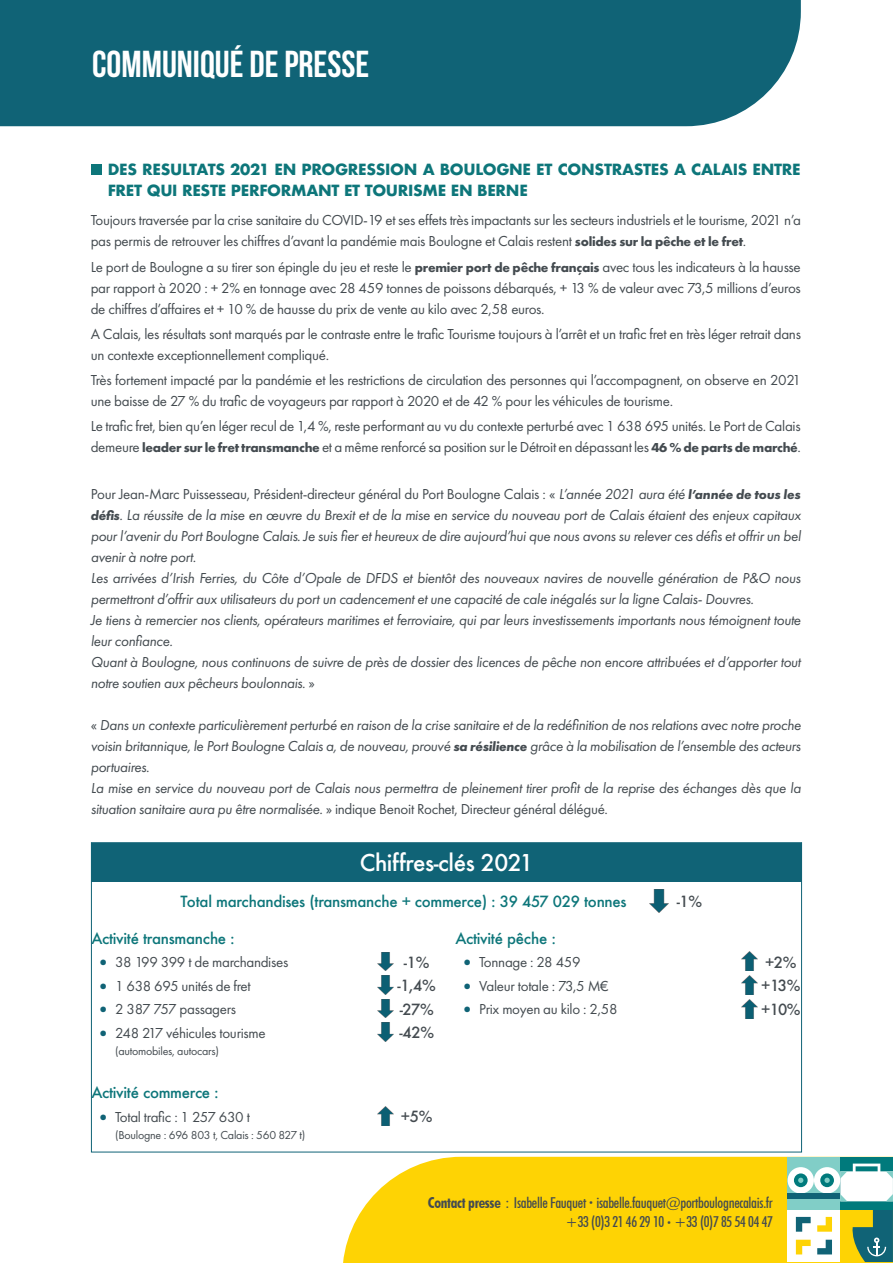
<style>
.page{position:relative;width:893px;height:1263px;background:#fff}
.page>*{position:absolute;margin:0;border:0;box-sizing:border-box;transform-origin:0 0}
.t1{font:700 37.5px "Bebas Neue";color:#fff}
.t2{font:500 22.5px "Futura";letter-spacing:-.02em;color:#fff}
.t3{font:18px "Calibri";color:#106376}
.t4{font:italic 15px/21px "Futura PT";letter-spacing:-.02em;color:#444b50}
.petit_paragraphe{font:15px/21px "Futura PT";letter-spacing:-.02em;color:#444b50}
.t5{font:500 15px "Futura";letter-spacing:-.02em;color:#0d767a}
.t6{font:700 15px/21px "Futura";letter-spacing:-.02em;color:#0d767a}
.t7{font:500 condensed 15px/19.5px "Futura BT";letter-spacing:-.02em;color:#444b50;text-align:right}
.t8{font:500 15px "Futura";letter-spacing:-.065em;color:#444b50}
.t9{font:12px "Futura PT";letter-spacing:-.02em;color:#444b50}
.s1{font-weight:700;font-size:13.5px}
.s2{font-style:normal}
.s3{font-weight:700}
.s4{font-family:"Futura";font-weight:400;font-stretch:normal}
.s5{font-size:9px}
</style>
<div class="page">
<div style="left:0;top:0;width:801px;height:126px;background:#106376"></div>
<div style="left:343px;top:1157px;width:550px;height:106px;background:#fed304"></div>
<div style="left:840px;top:1209px;width:53px;height:53px;background:#fed304"></div>
<svg style="left:851px;top:1209px;width:42px;height:53px"></svg>
<div style="left:840px;top:1157px;width:53px;height:52px;background:#007a7c"></div>
<svg style="left:840px;top:1163px;width:53px;height:38px;background:#cde6e6"></svg>
<div style="left:788px;top:1209px;width:52px;height:53px;background:#fff"></div>
<svg style="left:796px;top:1217px;width:15px;height:15px"></svg>
<svg style="left:796px;top:1240px;width:15px;height:14px"></svg>
<svg style="left:817px;top:1240px;width:15px;height:14px"></svg>
<svg style="left:817px;top:1217px;width:15px;height:15px"></svg>
<div style="left:788px;top:1157px;width:52px;height:52px;background:#81cec7"></div>
<div style="left:788px;top:1167px;width:26px;height:26px;background:#fff;border-radius:50%"></div>
<div style="left:794px;top:1173px;width:14px;height:14px;background:#007a7c;border-radius:50%"></div>
<svg style="left:798px;top:1178px;width:5px;height:5px"></svg>
<div style="left:814px;top:1167px;width:26px;height:26px;background:#fff;border-radius:50%"></div>
<div style="left:820px;top:1173px;width:14px;height:14px;background:#007a7c;border-radius:50%"></div>
<svg style="left:824px;top:1178px;width:6px;height:5px"></svg>
<div style="left:788px;top:1193px;width:52px;height:6px;background:#106376"></div>
<div style="left:91px;top:843px;width:710px;height:39px;background:#106376"></div>
<img style="left:649px;top:889px;width:20px;height:24px">
<img style="left:378px;top:952px;width:15px;height:18px">
<img style="left:378px;top:976px;width:15px;height:18px">
<img style="left:378px;top:999px;width:15px;height:19px">
<img style="left:378px;top:1023px;width:15px;height:18px">
<img style="left:742px;top:952px;width:15px;height:19px">
<img style="left:742px;top:975px;width:15px;height:19px">
<img style="left:742px;top:999px;width:15px;height:19px">
<img style="left:378px;top:1106px;width:15px;height:19px">
<div style="left:91px;top:164px;width:11px;height:11px;background:#0d767a"></div>
<p class="t1" style="left:92px;top:44px;width:279px">COMMUNIQUÉ DE PRESSE</p>
<p class="t6" style="left:108px;top:159px;width:695px">DES RESULTATS 2021 EN PROGRESSION A BOULOGNE ET CONSTRASTES A CALAIS ENTRE<br>FRET QUI RESTE PERFORMANT ET TOURISME EN BERNE</p>
<p class="petit_paragraphe" style="left:91px;top:210px;width:712px">Toujours traversée par la crise sanitaire du COVID-19 et ses effets très impactants sur les secteurs industriels et le tourisme, 2021 n’a pas permis de retrouver les chiffres d’avant la pandémie mais Boulogne et Calais restent <span class="s1">solides sur la pêche et le fret</span>.</p>
<p class="petit_paragraphe" style="left:91px;top:256px;width:712px;text-align:justify">Le port de Boulogne a su tirer son épingle du jeu et reste le <span class="s1">premier port de pêche français</span> avec tous les indicateurs à la hausse par rapport à 2020 : + 2% en tonnage avec 28 459 tonnes de poissons débarqués, + 13 % de valeur avec 73,5 millions d’euros de chiffres d’affaires et + 10 % de hausse du prix de vente au kilo avec 2,58 euros.</p>
<p class="petit_paragraphe" style="left:91px;top:323px;width:712px">A Calais, les résultats sont marqués par le contraste entre le trafic Tourisme toujours à l’arrêt et un trafic fret en très léger retrait dans un contexte exceptionnellement compliqué.</p>
<p class="petit_paragraphe" style="left:91px;top:370px;width:712px">Très fortement impacté par la pandémie et les restrictions de circulation des personnes qui l’accompagnent, on observe en 2021 une baisse de 27 % du trafic de voyageurs par rapport à 2020 et de 42 % pour les véhicules de tourisme.</p>
<p class="petit_paragraphe" style="left:91px;top:416px;width:712px">Le trafic fret, bien qu’en léger recul de 1,4 %, reste performant au vu du contexte perturbé avec 1 638 695 unités. Le Port de Calais demeure <span class="s1">leader sur le fret transmanche</span> et a même renforcé sa position sur le Détroit en dépassant les <span class="s1">46 % de parts de marché</span>.</p>
<p class="t4" style="left:91px;top:483px;width:712px;text-align:justify"><span class="s2">Pour Jean-Marc Puissesseau, Président-directeur général du Port Boulogne Calais : «</span> L’année 2021 aura été <span class="s1">l’année de tous les défis</span>. La réussite de la mise en œuvre du Brexit et de la mise en service du nouveau port de Calais étaient des enjeux capitaux pour l’avenir du Port Boulogne Calais. Je suis fier et heureux de dire aujourd’hui que nous avons su relever ces défis et offrir un bel avenir à notre port.</p>
<p class="t4" style="left:91px;top:567px;width:712px">Les arrivées d’Irish Ferries, du Côte d’Opale de DFDS et bientôt des nouveaux navires de nouvelle génération de P&amp;O nous permettront d’offrir aux utilisateurs du port un cadencement et une capacité de cale inégalés sur la ligne Calais- Douvres.</p>
<p class="t4" style="left:91px;top:609px;width:712px">Je tiens à remercier nos clients, opérateurs maritimes et ferroviaire, qui par leurs investissements importants nous témoignent toute leur confiance.</p>
<p class="t4" style="left:91px;top:651px;width:712px">Quant à Boulogne, nous continuons de suivre de près de dossier des licences de pêche non encore attribuées et d’apporter tout notre soutien aux pêcheurs boulonnais. <span class="s2">»</span></p>
<p class="t4" style="left:91px;top:714px;width:712px;text-align:justify"><span class="s2">«</span> Dans un contexte particulièrement perturbé en raison de la crise sanitaire et de la redéfinition de nos relations avec notre proche voisin britannique, le Port Boulogne Calais a, de nouveau, prouvé <span class="s1">sa résilience</span> grâce à la mobilisation de l’ensemble des acteurs portuaires.</p>
<p class="t4" style="left:91px;top:777px;width:712px">La mise en service du nouveau port de Calais nous permettra de pleinement tirer profit de la reprise des échanges dès que la situation sanitaire aura pu être normalisée. <span class="s2">» indique Benoit Rochet, Directeur général délégué.</span></p>
<p class="t2" style="left:360px;top:848px;width:175px">Chiffres-clés 2021</p>
<p class="t5" style="left:181px;top:891px;width:447px">Total marchandises (transmanche + commerce) : 39 457 029 tonnes</p>
<p class="t8" style="left:677px;top:891px;width:27px">-1%</p>
<p class="t5" style="left:91px;top:928px;width:145px">Activité transmanche :</p>
<p class="t3" style="left:99px;top:950px;width:10px">•</p>
<p class="t3" style="left:99px;top:973px;width:10px">•</p>
<p class="t3" style="left:99px;top:997px;width:10px">•</p>
<p class="t3" style="left:99px;top:1020px;width:10px">•</p>
<p class="petit_paragraphe" style="left:115px;top:951px;width:175px">38 199 399 t de marchandises</p>
<p class="petit_paragraphe" style="left:115px;top:975px;width:137px">1 638 695 unités de fret</p>
<p class="petit_paragraphe" style="left:115px;top:999px;width:122px">2 387 757 passagers</p>
<p class="petit_paragraphe" style="left:115px;top:1022px;width:152px">248 217 véhicules tourisme</p>
<p class="t9" style="left:115px;top:1044px;width:105px">(automobiles, autocars)</p>
<p class="t5" style="left:91px;top:1082px;width:129px">Activité commerce :</p>
<p class="t3" style="left:99px;top:1104px;width:10px">•</p>
<p class="petit_paragraphe" style="left:115px;top:1106px;width:136px">Total trafic : 1 257 630 t</p>
<p class="t9" style="left:115px;top:1127px;width:192px">(Boulogne : 696 803 t, Calais : 560 827 t)</p>
<p class="t8" style="left:404px;top:952px;width:27px">-1%</p>
<p class="t8" style="left:398px;top:975px;width:40px">-1,4%</p>
<p class="t8" style="left:400px;top:999px;width:36px">-27%</p>
<p class="t8" style="left:399px;top:1022px;width:36px">-42%</p>
<p class="t5" style="left:455px;top:928px;width:102px">Activité pêche :</p>
<p class="t3" style="left:463px;top:950px;width:10px">•</p>
<p class="t3" style="left:463px;top:973px;width:10px">•</p>
<p class="t3" style="left:463px;top:997px;width:10px">•</p>
<p class="petit_paragraphe" style="left:479px;top:951px;width:103px">Tonnage : 28 459</p>
<p class="petit_paragraphe" style="left:479px;top:975px;width:131px">Valeur totale : 73,5 M€</p>
<p class="petit_paragraphe" style="left:479px;top:999px;width:140px">Prix moyen au kilo : 2,58</p>
<p class="t8" style="left:401px;top:1106px;width:33px">+5%</p>
<p class="t8" style="left:765px;top:952px;width:33px">+2%</p>
<p class="t8" style="left:761px;top:975px;width:41px">+13%</p>
<p class="t8" style="left:761px;top:999px;width:41px">+10%</p>
<p class="t7" style="left:428px;top:1193px;width:347px"><span class="s3">Contact presse</span> <span class="s4">:</span> Isabelle Fauquet <span class="s5">•</span> isabelle.fauquet@portboulognecalais.fr +33 (0)3 21 46 29 10 <span class="s5">•</span> +33 (0)7 85 54 04 47</p>
</div>
